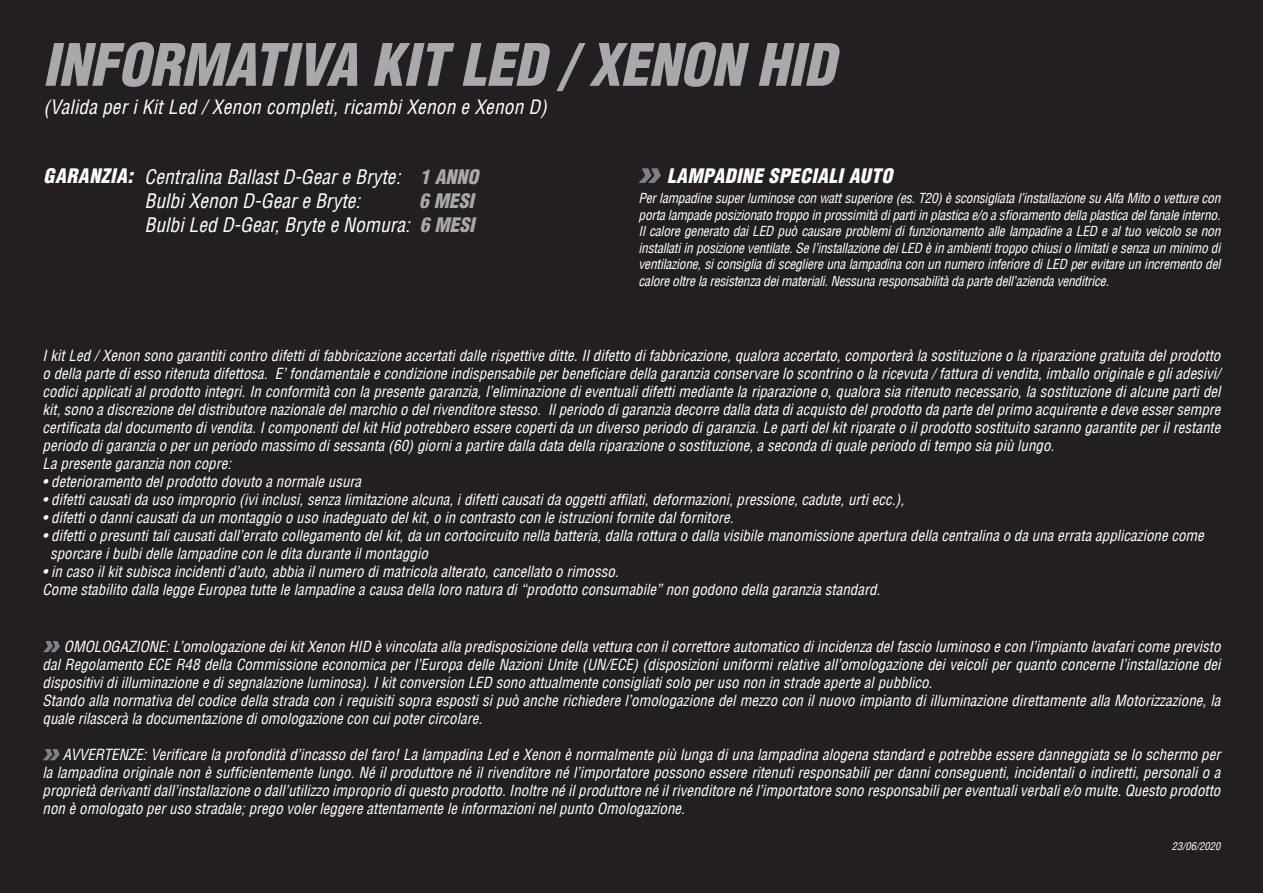
<style>
.page{position:relative;width:1263px;height:893px;background:#231f20}
.page>*{position:absolute;margin:0;border:0;box-sizing:border-box;transform-origin:0 0}
.t1{font:italic 900 condensed 57px "Helvetica LT";letter-spacing:-.005em;color:#a8a9ad}
.t2{font:italic condensed 19.5px "Helvetica LT";color:#fff}
.t3{font:italic 900 condensed 19.5px "Helvetica LT";letter-spacing:.02em;color:#fff}
.t4{font:italic 900 condensed 19.5px "Helvetica LT";color:#a8a9ad}
.t5{font:italic condensed 19.35px "Helvetica LT";letter-spacing:.01em;color:#fff}
.t6{font:italic condensed 15px/18px "Helvetica LT";color:#fff;text-align:justify}
.t7{font:italic condensed 13.5px/16.5px "Helvetica LT";letter-spacing:-.02em;color:#fff;text-align:justify}
.t8{font:italic condensed 10.5px "Helvetica LT";letter-spacing:.01em;color:#fff}
.s1{font-weight:900;color:#a8a9ad}
</style>
<div class="page">
<svg style="left:639px;top:168px;width:22px;height:15px"></svg>
<svg style="left:43px;top:641px;width:17px;height:11px"></svg>
<svg style="left:43px;top:749px;width:16px;height:11px"></svg>
<p class="t1" style="left:43px;top:29px;width:794px">INFORMATIVA KIT LED / XENON HID</p>
<p class="t5" style="left:44px;top:95px;width:505px">(Valida per i Kit Led / Xenon completi, ricambi Xenon e Xenon D)</p>
<p class="t3" style="left:44px;top:163px;width:91px">GARANZIA:</p>
<p class="t2" style="left:145px;top:165px;width:335px">Centralina Ballast D-Gear e Bryte: <span class="s1">1 ANNO</span></p>
<p class="t2" style="left:145px;top:189px;width:217px">Bulbi Xenon D-Gear e Bryte:</p>
<p class="t4" style="left:419px;top:188px;width:56px">6 MESI</p>
<p class="t2" style="left:145px;top:213px;width:331px">Bulbi Led D-Gear, Bryte e Nomura: <span class="s1">6 MESI</span></p>
<p class="t3" style="left:667px;top:163px;width:227px">LAMPADINE SPECIALI AUTO</p>
<p class="t7" style="left:639px;top:190px;width:583px">Per lampadine super luminose con watt superiore (es. T20) è sconsigliata l’installazione su Alfa Mito o vetture con porta lampade posizionato troppo in prossimità di parti in plastica e/o a sfioramento della plastica del fanale interno.<br>Il calore generato dai LED può causare problemi di funzionamento alle lampadine a LED e al tuo veicolo se non installati in posizione ventilate. Se l’installazione dei LED è in ambienti troppo chiusi o limitati e senza un minimo di ventilazione, si consiglia di scegliere una lampadina con un numero inferiore di LED per evitare un incremento del calore oltre la resistenza dei materiali. Nessuna responsabilità da parte dell’azienda venditrice.</p>
<p class="t6" style="left:43px;top:346px;width:1179px">I kit Led / Xenon sono garantiti contro difetti di fabbricazione accertati dalle rispettive ditte. Il difetto di fabbricazione, qualora accertato, comporterà la sostituzione o la riparazione gratuita del prodotto o della parte di esso ritenuta difettosa. E’ fondamentale e condizione indispensabile per beneficiare della garanzia conservare lo scontrino o la ricevuta / fattura di vendita, imballo originale e gli adesivi/ codici applicati al prodotto integri. In conformità con la presente garanzia, l’eliminazione di eventuali difetti mediante la riparazione o, qualora sia ritenuto necessario, la sostituzione di alcune parti del kit, sono a discrezione del distributore nazionale del marchio o del rivenditore stesso. Il periodo di garanzia decorre dalla data di acquisto del prodotto da parte del primo acquirente e deve esser sempre certificata dal documento di vendita. I componenti del kit Hid potrebbero essere coperti da un diverso periodo di garanzia. Le parti del kit riparate o il prodotto sostituito saranno garantite per il restante periodo di garanzia o per un periodo massimo di sessanta (60) giorni a partire dalla data della riparazione o sostituzione, a seconda di quale periodo di tempo sia più lungo.</p>
<p class="t6" style="left:43px;top:454px;width:190px">La presente garanzia non copre:</p>
<p class="t6" style="left:43px;top:472px;width:320px">• deterioramento del prodotto dovuto a normale usura</p>
<p class="t6" style="left:43px;top:490px;width:863px">• difetti causati da uso improprio (ivi inclusi, senza limitazione alcuna, i difetti causati da oggetti affilati, deformazioni, pressione, cadute, urti ecc.),</p>
<p class="t6" style="left:43px;top:508px;width:693px">• difetti o danni causati da un montaggio o uso inadeguato del kit, o in contrasto con le istruzioni fornite dal fornitore.</p>
<p class="t6" style="left:43px;top:526px;width:1163px">• difetti o presunti tali causati dall’errato collegamento del kit, da un cortocircuito nella batteria, dalla rottura o dalla visibile manomissione apertura della centralina o da una errata applicazione come</p>
<p class="t6" style="left:50px;top:544px;width:379px">sporcare i bulbi delle lampadine con le dita durante il montaggio</p>
<p class="t6" style="left:43px;top:562px;width:578px">• in caso il kit subisca incidenti d’auto, abbia il numero di matricola alterato, cancellato o rimosso.</p>
<p class="t6" style="left:43px;top:580px;width:839px">Come stabilito dalla legge Europea tutte le lampadine a causa della loro natura di “prodotto consumabile” non godono della garanzia standard.</p>
<p class="t6" style="left:43px;top:638px;width:1179px;text-indent:21px">OMOLOGAZIONE: L’omologazione dei kit Xenon HID è vincolata alla predisposizione della vettura con il correttore automatico di incidenza del fascio luminoso e con l’impianto lavafari come previsto dal Regolamento ECE R48 della Commissione economica per l’Europa delle Nazioni Unite (UN/ECE) (disposizioni uniformi relative all’omologazione dei veicoli per quanto concerne l’installazione dei dispositivi di illuminazione e di segnalazione luminosa). I kit conversion LED sono attualmente consigliati solo per uso non in strade aperte al pubblico.</p>
<p class="t6" style="left:43px;top:692px;width:1179px">Stando alla normativa del codice della strada con i requisiti sopra esposti si può anche richiedere l’omologazione del mezzo con il nuovo impianto di illuminazione direttamente alla Motorizzazione, la quale rilascerà la documentazione di omologazione con cui poter circolare.</p>
<p class="t6" style="left:43px;top:746px;width:1179px;text-indent:20px">AVVERTENZE: Verificare la profondità d’incasso del faro! La lampadina Led e Xenon è normalmente più lunga di una lampadina alogena standard e potrebbe essere danneggiata se lo schermo per la lampadina originale non è sufficientemente lungo. Né il produttore né il rivenditore né l’importatore possono essere ritenuti responsabili per danni conseguenti, incidentali o indiretti, personali o a proprietà derivanti dall’installazione o dall’utilizzo improprio di questo prodotto. Inoltre né il produttore né il rivenditore né l’importatore sono responsabili per eventuali verbali e/o multe. Questo prodotto non è omologato per uso stradale; prego voler leggere attentamente le informazioni nel punto Omologazione.</p>
<p class="t8" style="left:1172px;top:840px;width:50px">23/06/2020</p>
</div>
